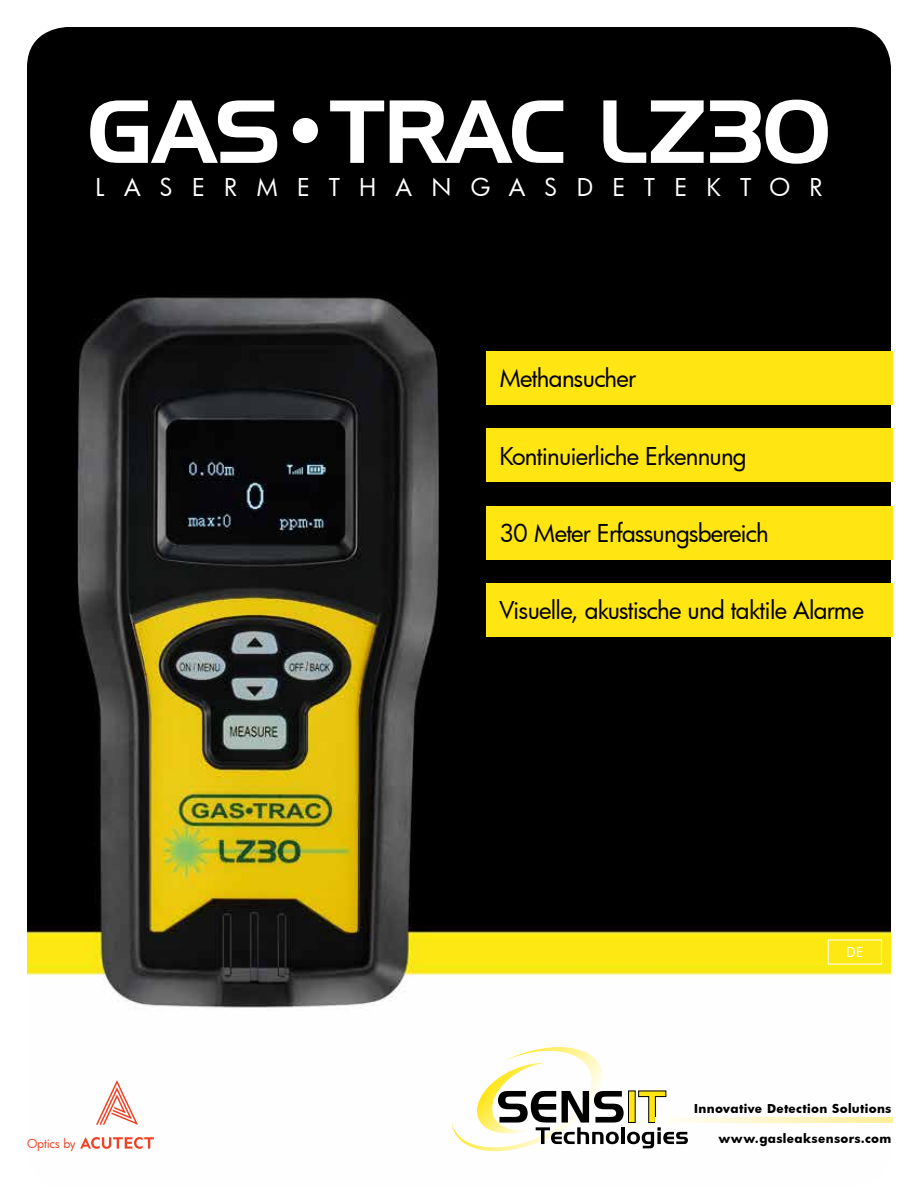
<style>
.page{position:relative;width:918px;height:1188px;background:#fff}
.page>*{position:absolute;margin:0;border:0;box-sizing:border-box;transform-origin:0 0}
.t1{font:87px "Handel Gothic BT";letter-spacing:-.01em;color:#fff}
.t2{font:24px "Futura";letter-spacing:-.03em;color:#000}
.t3{font:24px "Futura";letter-spacing:.8em;color:#fff}
.t4{font:13.5px "Futura";color:#fff}
.t5{font:700 12px "Futura";letter-spacing:.025em;color:#000}
.t6{font:12px "Futura";letter-spacing:-.015em;color:#ef4123}
</style>
<div class="page">
<img style="left:27px;top:27px;width:864px;height:1096px">
<svg style="left:452px;top:1044px;width:236px;height:108px"></svg>
<svg style="left:656px;top:1118px;width:236px;height:4px"></svg>
<div style="left:486px;top:428px;width:406px;height:54px;background:#ffe512"></div>
<div style="left:486px;top:351px;width:406px;height:54px;background:#ffe512"></div>
<div style="left:486px;top:506px;width:406px;height:54px;background:#ffe512"></div>
<div style="left:486px;top:583px;width:406px;height:54px;background:#ffe512"></div>
<svg style="left:80px;top:1137px;width:74px;height:12px"></svg>
<svg style="left:96px;top:1080px;width:42px;height:45px"></svg>
<h1 class="t1" style="left:88px;top:79px;width:744px">GAS•TRAC LZ30</h1>
<p class="t3" style="left:95px;top:171px;width:728px">LASERMETHANGASDETEKTOR</p>
<p class="t2" style="left:500px;top:362px;width:138px">Methansucher</p>
<p class="t2" style="left:500px;top:439px;width:249px">Kontinuierliche Erkennung</p>
<p class="t2" style="left:500px;top:517px;width:271px">30 Meter Erfassungsbereich</p>
<p class="t2" style="left:500px;top:594px;width:366px">Visuelle, akustische und taktile Alarme</p>
<p class="t6" style="left:27px;top:1135px;width:50px">Optics by</p>
<p class="t4" style="left:846px;top:943px;width:18px">DE</p>
<p class="t5" style="left:694px;top:1100px;width:199px">Innovative Detection Solutions</p>
<p class="t5" style="left:719px;top:1130px;width:174px">www.gasleaksensors.com</p>
</div>
